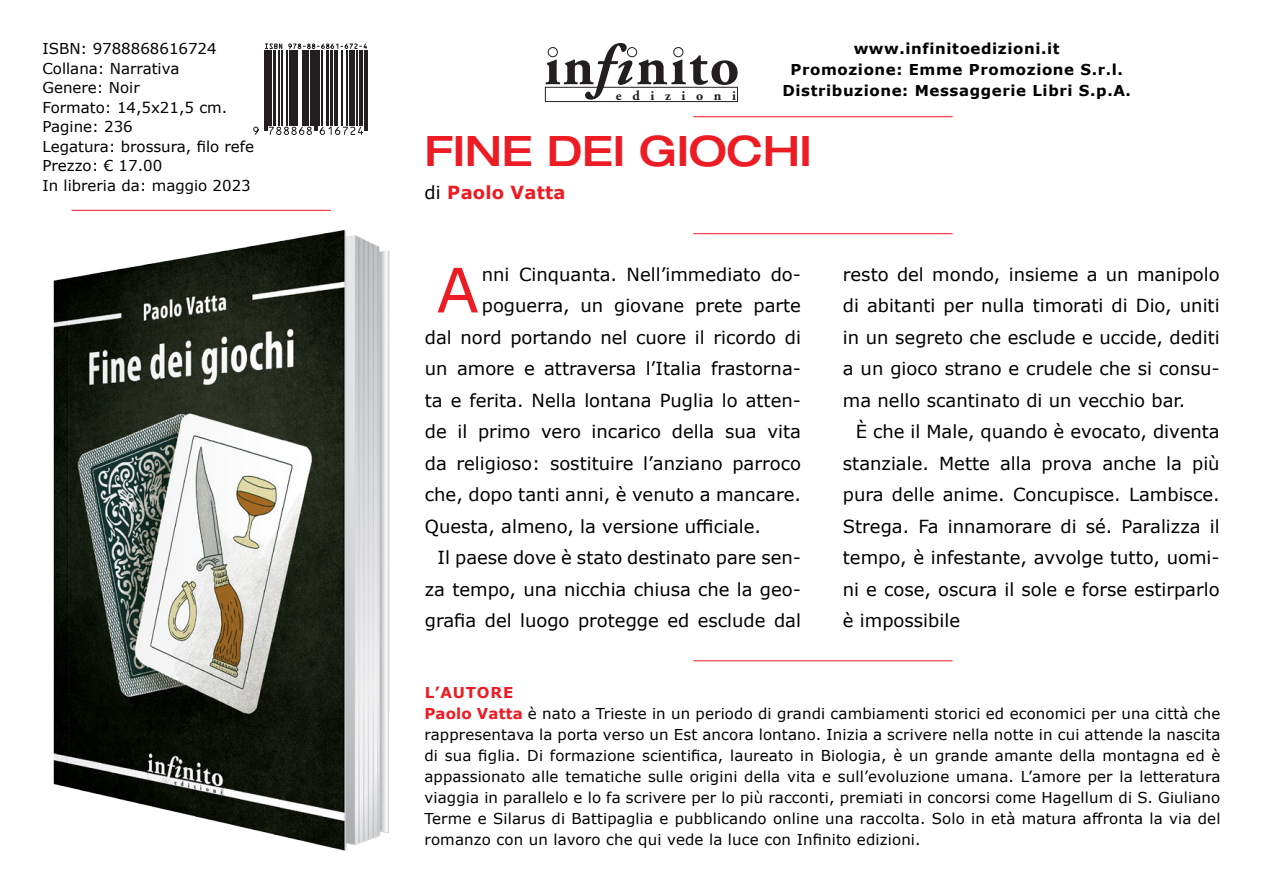
<style>
.page{position:relative;width:1263px;height:893px;background:#fff}
.page>*{position:absolute;margin:0;border:0;box-sizing:border-box;transform-origin:0 0}
.t1{font:61.35px "Verdana";color:#ed1c24}
.t2{font:700 57.6px "Adobe Garamond Pro";letter-spacing:.04em;color:#231f20}
.t3{font:500 expanded 42px "Helvetica Neue LT Std";letter-spacing:-.01em;color:#ed1c24}
.t4{font:18px/31.5px "Verdana";color:#000;text-align:justify}
.t5{font:700 18px "Verdana";letter-spacing:.01em;color:#ed1c24}
.t6{font:15px/19.5px "Verdana";letter-spacing:.01em;color:#000}
.t7{font:700 15px/21px "Verdana";letter-spacing:.04em;color:#000;text-align:center}
.t8{font:700 13.95px "Adobe Garamond Pro";letter-spacing:.765em;color:#231f20}
.s1{font-style:italic}
.s2{font-weight:400;color:#000}
.s3{font-weight:700;color:#ed1c24}
</style>
<div class="page">
<div style="left:545px;top:87px;width:193px;height:15px;border:1px solid #231f20"></div>
<div style="left:627px;top:47px;width:10px;height:10px;border:1px solid #231f20;border-radius:50%"></div>
<div style="left:673px;top:47px;width:10px;height:10px;border:1px solid #231f20;border-radius:50%"></div>
<div style="left:548px;top:47px;width:10px;height:10px;border:1px solid #231f20;border-radius:50%"></div>
<svg style="left:265px;top:50px;width:102px;height:81px"></svg>
<hr style="left:264px;top:50px;width:1px;height:81px;background:#231f20">
<hr style="left:266px;top:50px;width:2px;height:81px;background:#231f20">
<hr style="left:269px;top:50px;width:3px;height:76px;background:#231f20">
<hr style="left:273px;top:50px;width:2px;height:76px;background:#231f20">
<hr style="left:278px;top:50px;width:2px;height:76px;background:#231f20">
<hr style="left:282px;top:50px;width:1px;height:76px;background:#231f20">
<hr style="left:286px;top:50px;width:1px;height:76px;background:#231f20">
<hr style="left:289px;top:50px;width:1px;height:76px;background:#231f20">
<hr style="left:292px;top:50px;width:2px;height:76px;background:#231f20">
<hr style="left:295px;top:50px;width:3px;height:76px;background:#231f20">
<hr style="left:302px;top:50px;width:1px;height:76px;background:#231f20">
<hr style="left:305px;top:50px;width:1px;height:76px;background:#231f20">
<hr style="left:307px;top:50px;width:2px;height:76px;background:#231f20">
<hr style="left:310px;top:50px;width:3px;height:76px;background:#231f20">
<hr style="left:314px;top:50px;width:1px;height:81px;background:#231f20">
<hr style="left:317px;top:50px;width:1px;height:81px;background:#231f20">
<hr style="left:319px;top:50px;width:1px;height:76px;background:#231f20">
<hr style="left:321px;top:50px;width:1px;height:76px;background:#231f20">
<hr style="left:326px;top:50px;width:3px;height:76px;background:#231f20">
<hr style="left:331px;top:50px;width:2px;height:76px;background:#231f20">
<hr style="left:334px;top:50px;width:1px;height:76px;background:#231f20">
<hr style="left:336px;top:50px;width:1px;height:76px;background:#231f20">
<hr style="left:342px;top:50px;width:1px;height:76px;background:#231f20">
<hr style="left:346px;top:50px;width:1px;height:76px;background:#231f20">
<hr style="left:349px;top:50px;width:2px;height:76px;background:#231f20">
<hr style="left:353px;top:50px;width:2px;height:76px;background:#231f20">
<hr style="left:357px;top:50px;width:1px;height:76px;background:#231f20">
<hr style="left:359px;top:50px;width:3px;height:76px;background:#231f20">
<hr style="left:364px;top:50px;width:2px;height:81px;background:#231f20">
<hr style="left:367px;top:50px;width:1px;height:81px;background:#231f20">
<svg style="left:253px;top:126px;width:111px;height:9px"></svg>
<svg style="left:265px;top:43px;width:102px;height:6px"></svg>
<hr style="left:693px;top:660px;width:259px;height:1px;background:#ed1c24">
<hr style="left:693px;top:233px;width:259px;height:1px;background:#ed1c24">
<hr style="left:72px;top:210px;width:259px;height:1px;background:#ed1c24">
<hr style="left:693px;top:116px;width:259px;height:1px;background:#ed1c24">
<img style="left:53px;top:230px;width:337px;height:621px">
<p class="t6" style="left:43px;top:39px;width:213px">ISBN: 9788868616724<br>Collana: Narrativa<br>Genere: Noir<br>Formato: 14,5x21,5 cm.<br>Pagine: 236<br>Legatura: brossura, filo refe<br>Prezzo: € 17.00<br>In libreria da: maggio 2023</p>
<h2 class="t2" style="left:544px;top:32px;width:197px">in<span class="s1">fi</span>nito</h2>
<p class="t7" style="left:782px;top:38px;width:350px">www.infinitoedizioni.it<br>Promozione: Emme Promozione S.r.l.<br>Distribuzione: Messaggerie Libri S.p.A.</p>
<p class="t8" style="left:616px;top:87px;width:122px">edizioni</p>
<h3 class="t3" style="left:424px;top:125px;width:389px">FINE DEI GIOCHI</h3>
<p class="t5" style="left:424px;top:180px;width:143px"><span class="s2">di</span> Paolo Vatta</p>
<h1 class="t1" style="left:437px;top:248px;width:43px">A</h1>
<p class="t4" style="left:482px;top:258px;width:321px">nni Cinquanta. Nell’immediato do-</p>
<p class="t4" style="left:482px;top:290px;width:321px">poguerra, un giovane prete parte</p>
<p class="t4" style="left:425px;top:321px;width:378px">dal nord portando nel cuore il ricordo di</p>
<p class="t4" style="left:425px;top:353px;width:378px">un amore e attraversa l’Italia frastorna-</p>
<p class="t4" style="left:425px;top:384px;width:378px">ta e ferita. Nella lontana Puglia lo atten-</p>
<p class="t4" style="left:425px;top:416px;width:378px">de il primo vero incarico della sua vita</p>
<p class="t4" style="left:425px;top:447px;width:378px">da religioso: sostituire l’anziano parroco</p>
<p class="t4" style="left:425px;top:479px;width:378px">che, dopo tanti anni, è venuto a mancare.</p>
<p class="t4" style="left:425px;top:510px;width:338px">Questa, almeno, la versione ufficiale.</p>
<p class="t4" style="left:438px;top:542px;width:365px">Il paese dove è stato destinato pare sen-</p>
<p class="t4" style="left:425px;top:573px;width:378px">za tempo, una nicchia chiusa che la geo-</p>
<p class="t4" style="left:425px;top:605px;width:378px">grafia del luogo protegge ed esclude dal</p>
<p class="t4" style="left:843px;top:258px;width:378px">resto del mondo, insieme a un manipolo di abitanti per nulla timorati di Dio, uniti in un segreto che esclude e uccide, dediti a un gioco strano e crudele che si consu&shy;ma nello scantinato di un vecchio bar.</p>
<p class="t4" style="left:843px;top:416px;width:378px;text-indent:13px">È che il Male, quando è evocato, diventa stanziale. Mette alla prova anche la più pura delle anime. Concupisce. Lambisce.<br>Strega. Fa innamorare di sé. Paralizza il tempo, è infestante, avvolge tutto, uomi&shy;ni e cose, oscura il sole e forse estirparlo è impossibile</p>
<p class="t6" style="left:424px;top:681px;width:797px;line-height:21px"><span class="s3">L’AUTORE<br>Paolo Vatta</span> è nato a Trieste in un periodo di grandi cambiamenti storici ed economici per una città che rappresentava la porta verso un Est ancora lontano. Inizia a scrivere nella notte in cui attende la nascita di sua figlia. Di formazione scientifica, laureato in Biologia, è un grande amante della montagna ed è appassionato alle tematiche sulle origini della vita e sull’evoluzione umana. L’amore per la letteratura viaggia in parallelo e lo fa scrivere per lo più racconti, premiati in concorsi come Hagellum di S. Giuliano Terme e Silarus di Battipaglia e pubblicando online una raccolta. Solo in età matura affronta la via del romanzo con un lavoro che qui vede la luce con Infinito edizioni.</p>
</div>
